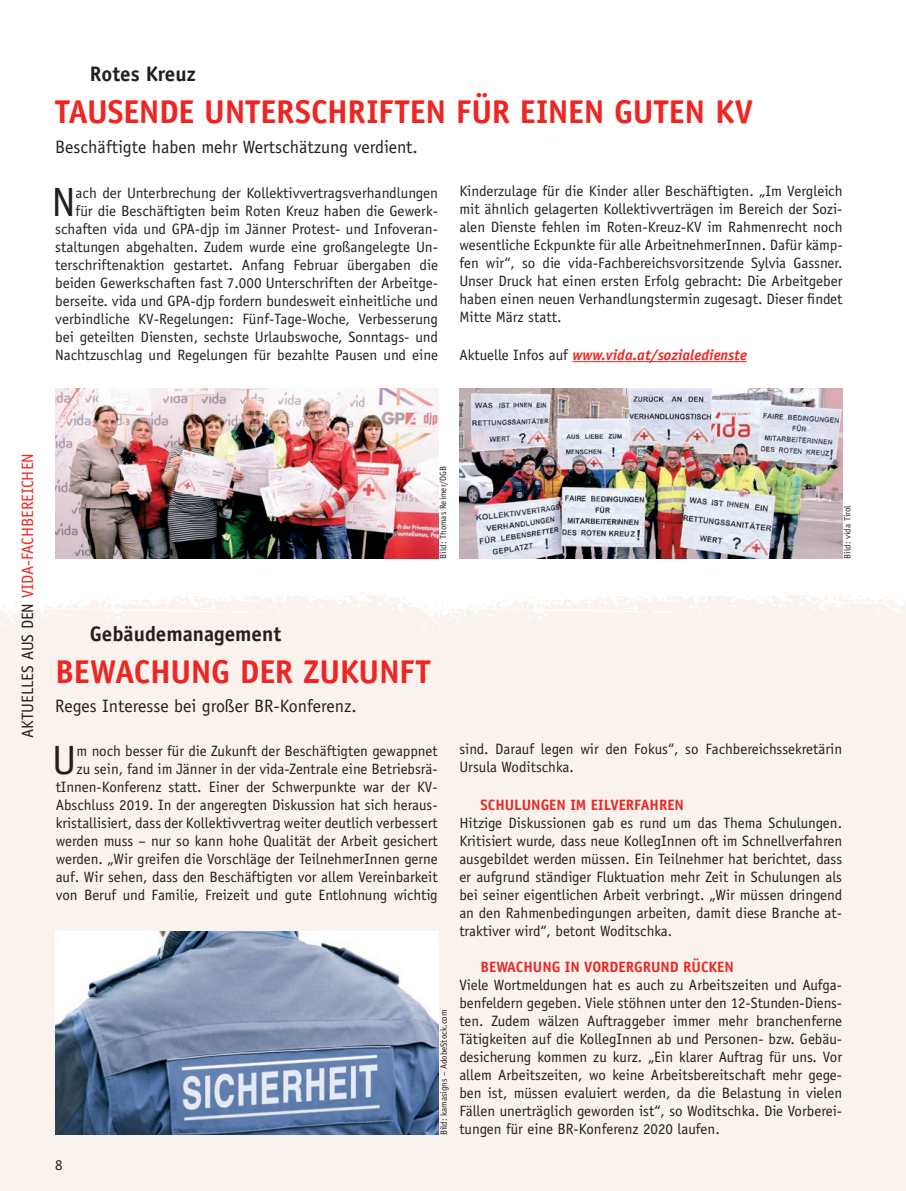
<style>
.page{position:relative;width:906px;height:1191px;background:#fff}
.page>*{position:absolute;margin:0;border:0;box-sizing:border-box;transform-origin:0 0}
.t1{font:40.95px "Officina Sans Std";color:#231f20}
.t2{font:700 33px "Officina Sans Std";letter-spacing:-.01em;color:#ed2624}
.t3{font:700 21px "Officina Sans Std";color:#231f20}
.t4{font:18px "Officina Sans Std";color:#231f20}
.t5{font:16.5px "Officina Sans Std";color:#ed2624}
.t6{font:15px/18px "Officina Sans Std";color:#231f20}
.t7{font:700 15px "Officina Sans Std";color:#ed2624}
.t8{font:italic 700 15px "Officina Sans Std";color:#ed2624}
.t9{font:9px "Officina Sans Std";color:#231f20}
.s1{font-weight:400;font-style:normal;color:#231f20}
.s2{color:#231f20}
</style>
<div class="page">
<div style="left:0;top:590px;width:906px;height:601px;background:#faf3ed"></div>
<svg style="left:0;top:590px;width:906px;height:38px"></svg>
<hr style="left:572px;top:361px;width:175px;height:1px;background:#ed2624">
<img style="left:55px;top:931px;width:383px;height:203px">
<img style="left:459px;top:388px;width:383px;height:170px">
<img style="left:56px;top:388px;width:382px;height:170px">
<h3 class="t3" style="left:90px;top:61px;width:107px">Rotes Kreuz</h3>
<h2 class="t2" style="left:55px;top:91px;width:699px">TAUSENDE UNTERSCHRIFTEN FÜR EINEN GUTEN KV</h2>
<p class="t4" style="left:55px;top:136px;width:361px">Beschäftigte haben mehr Wertschätzung verdient.</p>
<p class="t6" style="left:55px;top:184px;width:384px;text-align:right">ach der Unterbrechung der Kollektivvertragsverhandlungen für die Beschäftigten beim Roten Kreuz haben die Gewerk&shy;schaften vida und GPA-djp im Jänner Protest- und Infoveran&shy;staltungen abgehalten. Zudem wurde eine großangelegte Un&shy;terschriftenaktion gestartet. Anfang Februar übergaben die beiden Gewerkschaften fast 7. 000 Unterschriften der Arbeitge&shy;berseite. vida und GPA-djp fordern bundesweit einheitliche und verbindliche KV-Regelungen: Fünf-Tage-Woche, Verbesserung bei geteilten Diensten, sechste Urlaubswoche, Sonntags- und Nachtzuschlag und Regelungen für bezahlte Pausen und eine</p>
<h1 class="t1" style="left:52px;top:178px;width:25px">N</h1>
<p class="t6" style="left:459px;top:182px;width:385px">Kinderzulage für die Kinder aller Beschäftigten. „Im Vergleich mit ähnlich gelagerten Kollektivverträgen im Bereich der Sozi&shy;alen Dienste fehlen im Roten-Kreuz-KV im Rahmenrecht noch wesentliche Eckpunkte für alle ArbeitnehmerInnen. Dafür kämp&shy;fen wir“, so die vida-Fachbereichsvorsitzende Sylvia Gassner.<br>Unser Druck hat einen ersten Erfolg gebracht: Die Arbeitgeber haben einen neuen Verhandlungstermin zugesagt. Dieser findet Mitte März statt.</p>
<p class="t8" style="left:459px;top:346px;width:289px"><span class="s1">Aktuelle Infos auf</span> www.vida.at/sozialedienste</p>
<p class="t5" style="left:18px;top:737px;width:286px;rotate:-90deg"><span class="s2">AKTUELLES AUS DEN</span> VIDA-FACHBEREICHEN</p>
<p class="t9" style="left:438px;top:558px;width:94px;rotate:-90deg">Bild: Thomas Reimer/ÖGB</p>
<p class="t9" style="left:842px;top:558px;width:55px;rotate:-90deg">Bild: vida Tirol</p>
<h3 class="t3" style="left:90px;top:620px;width:193px">Gebäudemanagement</h3>
<h2 class="t2" style="left:55px;top:651px;width:377px">BEWACHUNG DER ZUKUNFT</h2>
<p class="t4" style="left:55px;top:695px;width:300px">Reges Interesse bei großer BR-Konferenz.</p>
<p class="t6" style="left:56px;top:742px;width:383px;text-align:right">m noch besser für die Zukunft der Beschäftigten gewappnet<br>zu sein, fand im Jänner in der vida-Zentrale eine Betriebsrä&shy;tInnen-Konferenz statt. Einer der Schwerpunkte war der KV-Abschluss 2019. In der angeregten Diskussion hat sich heraus&shy;kristallisiert, dass der Kollektivvertrag weiter deutlich verbessert werden muss – nur so kann hohe Qualität der Arbeit gesichert werden. „Wir greifen die Vorschläge der TeilnehmerInnen gerne auf. Wir sehen, dass den Beschäftigten vor allem Vereinbarkeit von Beruf und Familie, Freizeit und gute Entlohnung wichtig</p>
<h1 class="t1" style="left:52px;top:736px;width:26px">U</h1>
<p class="t6" style="left:55px;top:1150px;width:9px">8</p>
<p class="t6" style="left:55px;top:1155px;width:9px">8</p>
<p class="t9" style="left:438px;top:1135px;width:127px;rotate:-90deg">Bild: kamasigns – AdobeStock. com</p>
<p class="t6" style="left:459px;top:739px;width:384px">sind. Darauf legen wir den Fokus“, so Fachbereichssekretärin<br>Ursula Woditschka.</p>
<p class="t7" style="left:480px;top:796px;width:205px">SCHULUNGEN IM EILVERFAHREN</p>
<p class="t6" style="left:459px;top:814px;width:384px">Hitzige Diskussionen gab es rund um das Thema Schulungen.<br>Kritisiert wurde, dass neue KollegInnen oft im Schnellverfahren ausgebildet werden müssen. Ein Teilnehmer hat berichtet, dass er aufgrund ständiger Fluktuation mehr Zeit in Schulungen als bei seiner eigentlichen Arbeit verbringt. „Wir müssen dringend an den Rahmenbedingungen arbeiten, damit diese Branche at&shy;traktiver wird“, betont Woditschka.</p>
<p class="t7" style="left:480px;top:958px;width:255px">BEWACHUNG IN VORDERGRUND RÜCKEN</p>
<p class="t6" style="left:459px;top:976px;width:384px;text-align:justify">Viele Wortmeldungen hat es auch zu Arbeitszeiten und Aufga&shy;benfeldern gegeben. Viele stöhnen unter den 12-Stunden-Diens&shy;ten. Zudem wälzen Auftraggeber immer mehr branchenferne Tätigkeiten auf die KollegInnen ab und Personen- bzw. Gebäu&shy;desicherung kommen zu kurz. „Ein klarer Auftrag für uns. Vor allem Arbeitszeiten, wo keine Arbeitsbereitschaft mehr gege&shy;ben ist, müssen evaluiert werden, da die Belastung in vielen Fällen unerträglich geworden ist“, so Woditschka. Die Vorberei-</p>
<p class="t6" style="left:459px;top:1120px;width:260px">tungen für eine BR-Konferenz 2020 laufen.</p>
</div>
